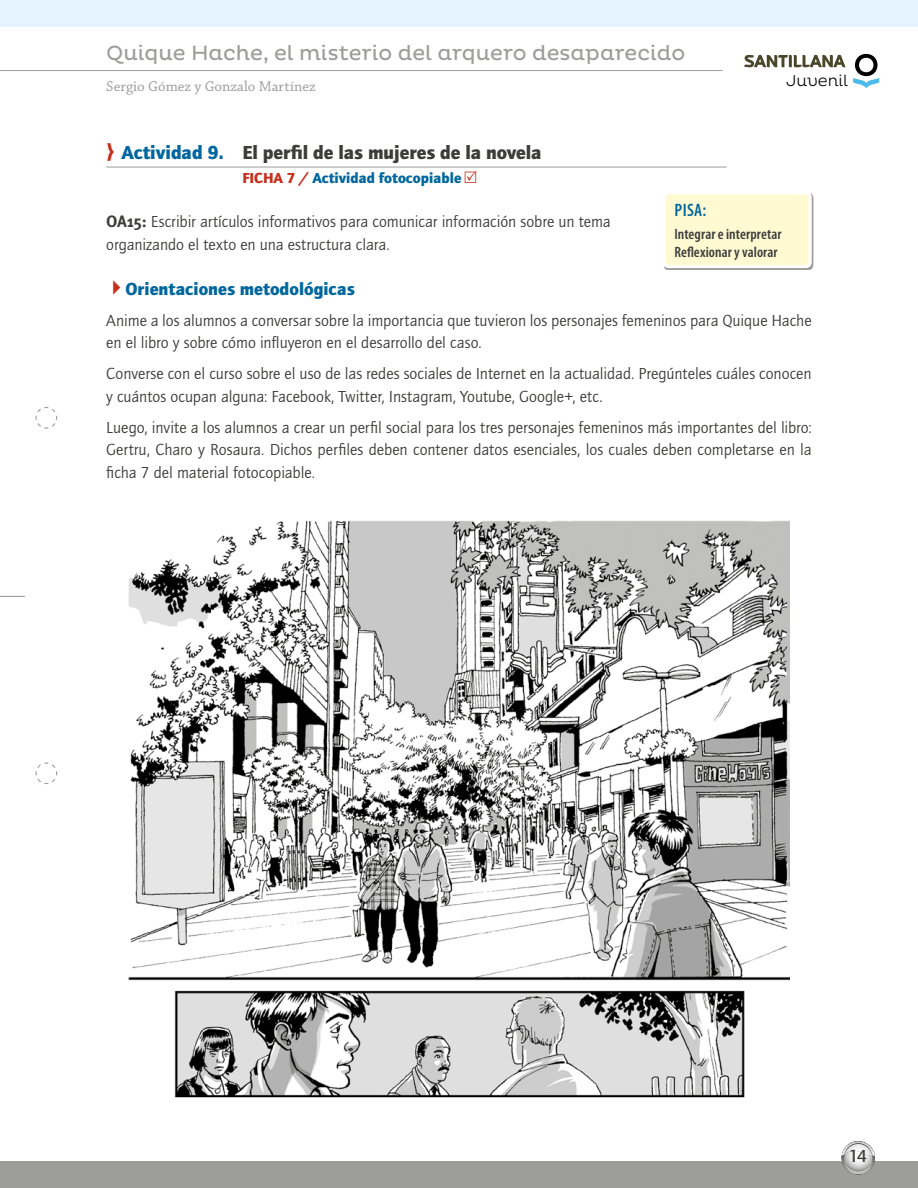
<style>
.page{position:relative;width:918px;height:1188px;background:#fff}
.page>*{position:absolute;margin:0;border:0;box-sizing:border-box;transform-origin:0 0}
.t1{font:21px "Pluto";color:#9d9d9c}
.t2{font:900 19.5px "Quay Sans ITC Std";color:#3c3c3b}
.t3{font:900 18px "Quay Sans ITC Std";color:#00679e}
.t4{font:600 condensed 18px "Myriad Pro";color:#00679e}
.t5{font:500 18px "Quay Sans ITC Std";color:#3c3c3b}
.t6{font:16.5px/22.5px "Quay Sans ITC Std";letter-spacing:-.005em;color:#3c3c3b}
.t7{font:300 15.9px "Pluto";color:#000}
.t8{font:600 condensed 15px/18px "Myriad Pro";letter-spacing:.005em;color:#3c3c3b}
.t9{font:900 15px "Quay Sans ITC Std";color:#00679e}
.t10{font:15px "Chaparral Pro";color:#9d9d9c}
.s1{font-family:"Santillana Lij";font-weight:400;font-size:25.5px;color:#c62f1c}
.s2{color:#00679e}
.s3{color:#c62f1c}
.s4{font-family:"Check";font-weight:400;font-size:18px;color:#c62f1c}
.s5{font-family:"Meta Pro";font-weight:700}
.s6{font-family:"Arrrows";font-weight:400;font-size:24px;color:#c62f1c}
</style>
<div class="page">
<svg style="left:35px;top:407px;width:23px;height:22px"></svg>
<svg style="left:35px;top:762px;width:23px;height:22px"></svg>
<svg style="left:0;top:596px;width:25px;height:1px"></svg>
<hr style="left:0;top:70px;width:723px;height:1px;background:#9d9d9c">
<div style="left:0;top:0;width:918px;height:27px;background:#e4f3fd"></div>
<div style="left:0;top:1161px;width:918px;height:27px;background:#9d9d9c"></div>
<div style="left:842px;top:1141px;width:33px;height:34px;background:#797979;border-radius:50%"></div>
<svg style="left:842px;top:1141px;width:33px;height:33px"></svg>
<svg style="left:853px;top:54px;width:26px;height:34px"></svg>
<svg style="left:744px;top:54px;width:102px;height:14px"></svg>
<hr style="left:106px;top:167px;width:621px;height:1px;background:#9d9d9c">
<div style="left:664px;top:193px;width:149px;height:77px;background:#a3a3a3"></div>
<div style="left:664px;top:193px;width:146px;height:74px;background:#fffad2;border-radius:4px"></div>
<div style="left:663px;top:191px;width:149px;height:77px;border:3px solid #fff;border-radius:4px"></div>
<img style="left:129px;top:520px;width:660px;height:578px">
<p class="t1" style="left:106px;top:41px;width:581px">Quique Hache, el misterio del arquero desaparecido</p>
<p class="t10" style="left:106px;top:78px;width:211px">Sergio Gómez y Gonzalo Martínez</p>
<p class="t7" style="left:786px;top:72px;width:63px">Juvenil</p>
<p class="t2" style="left:106px;top:141px;width:437px"><span class="s1">O</span> <span class="s2">Actividad 9.</span> El perfil de las mujeres de la novela</p>
<p class="t9" style="left:242px;top:169px;width:236px"><span class="s3">FICHA 7 /</span> Actividad fotocopiable <span class="s4">A</span></p>
<p class="t6" style="left:106px;top:210px;width:506px"><span class="s5">OA15:</span> Escribir artículos informativos para comunicar información sobre un tema organizando el texto en una estructura clara.</p>
<p class="t3" style="left:106px;top:278px;width:250px"><span class="s6">y</span>Orientaciones metodológicas</p>
<p class="t6" style="left:106px;top:309px;width:707px">Anime a los alumnos a conversar sobre la importancia que tuvieron los personajes femeninos para Quique Hache en el libro y sobre cómo influyeron en el desarrollo del caso.</p>
<p class="t6" style="left:106px;top:363px;width:707px">Converse con el curso sobre el uso de las redes sociales de Internet en la actualidad. Pregúnteles cuáles conocen y cuántos ocupan alguna: Facebook, Twitter, Instagram, Youtube, Google+, etc.</p>
<p class="t6" style="left:106px;top:416px;width:707px;text-align:justify">Luego, invite a los alumnos a crear un perfil social para los tres personajes femeninos más importantes del libro:<br>Gertru, Charo y Rosaura. Dichos perfiles deben contener datos esenciales, los cuales deben completarse en la ficha 7 del material fotocopiable.</p>
<p class="t4" style="left:675px;top:201px;width:33px">PISA:</p>
<p class="t8" style="left:674px;top:225px;width:109px">Integrar e interpretar<br>Reflexionar y valorar</p>
<p class="t5" style="left:849px;top:1146px;width:20px">14</p>
</div>
